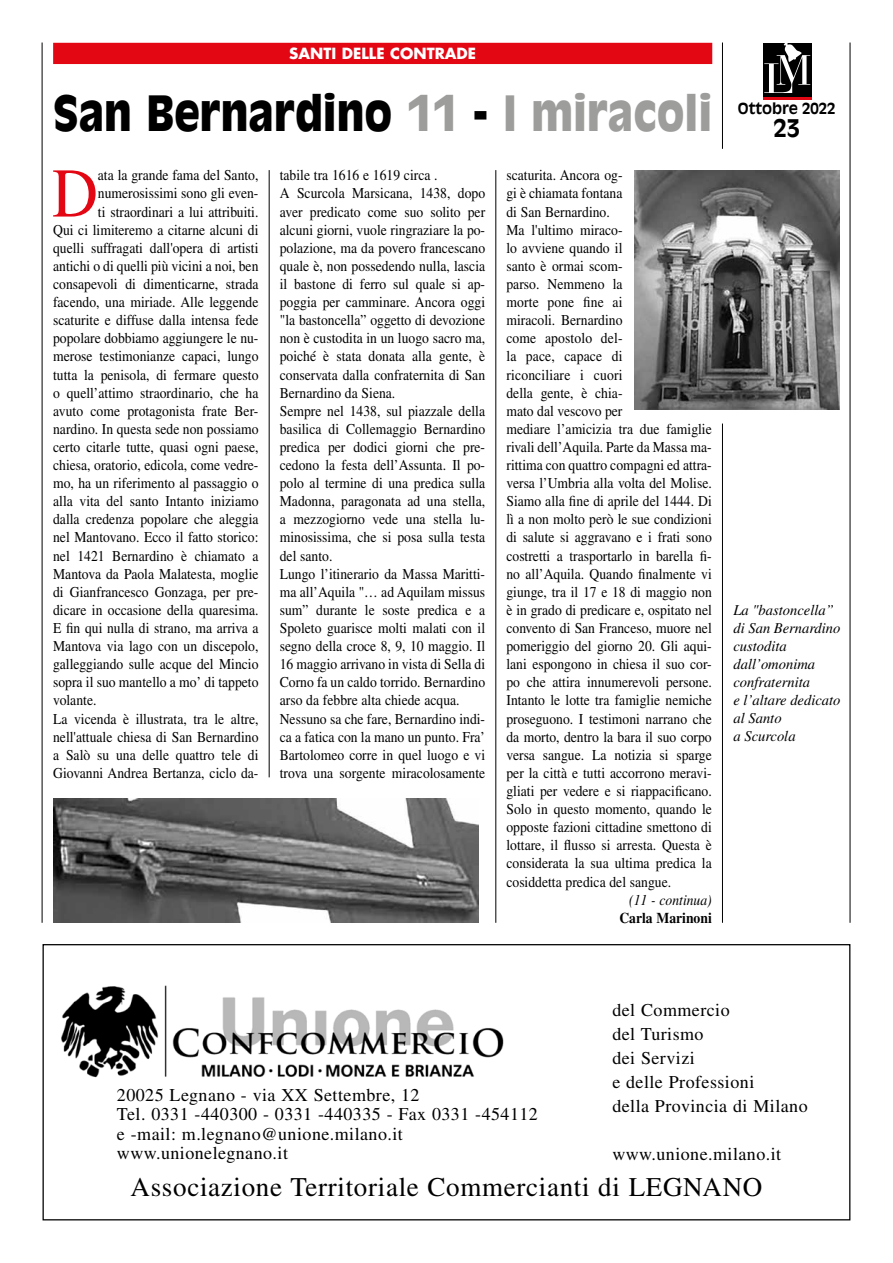
<style>
.page{position:relative;width:893px;height:1263px;background:#fff}
.page>*{position:absolute;margin:0;border:0;box-sizing:border-box;transform-origin:0 0}
.t1{font:69.75px "Times LT Std";color:#e30613;scale:.91 1}
.t2{font:900 48px "Antique Olive Std";color:#000;scale:.87 1}
.t3{font:27px "Times LT Std";letter-spacing:.025em;color:#000}
.t4{font:700 24px "Antique Olive Std";color:#000}
.t5{font:18px/24px "Times LT Std";letter-spacing:.025em;color:#000}
.t6{font:15px/18.1px "Times LT Std";color:#000;scale:.91 1}
.t7{font:italic 15px/18px "Times LT Std";color:#000}
.t8{font:700 15px "Futura Std";color:#fff}
.t9{font:italic 15px "Times LT Std";color:#000;scale:.91 1}
.t10{font:700 15px "Times LT Std";color:#000;scale:.91 1}
.t11{font:700 15px "Antique Olive Std";color:#000}
.s1{color:#9d9d9c}
</style>
<div class="page">
<div style="left:763px;top:44px;width:48px;height:54px;background:#000"></div>
<hr style="left:763px;top:98px;width:48px;height:2px;background:#e30613">
<svg style="left:764px;top:43px;width:46px;height:50px"></svg>
<hr style="left:722px;top:43px;width:1px;height:106px;background:#000">
<hr style="left:722px;top:423px;width:1px;height:500px;background:#000">
<hr style="left:850px;top:43px;width:1px;height:880px;background:#000">
<hr style="left:42px;top:43px;width:1px;height:880px;background:#000">
<hr style="left:269px;top:170px;width:1px;height:607px;background:#000">
<hr style="left:495px;top:170px;width:1px;height:753px;background:#000">
<div style="left:53px;top:43px;width:659px;height:21px;background:#e30613"></div>
<img style="left:61px;top:985px;width:443px;height:93px">
<img style="left:634px;top:170px;width:206px;height:240px">
<img style="left:53px;top:798px;width:425px;height:125px">
<p class="t8" style="left:289px;top:43px;width:188px">SANTI DELLE CONTRADE</p>
<h2 class="t2" style="left:53px;top:84px;width:759px">San Bernardino <span class="s1">11</span> - <span class="s1">I miracoli</span></h2>
<h1 class="t1" style="left:52px;top:154px;width:52px">D</h1>
<p class="t6" style="left:98px;top:166px;width:178px">ata la grande fama del Santo,</p>
<p class="t6" style="left:98px;top:184px;width:178px">numerosissimi sono gli even-</p>
<p class="t6" style="left:98px;top:202px;width:178px">ti straordinari a lui attribuiti.</p>
<p class="t6" style="left:53px;top:220px;width:227px">Qui ci limiteremo a citarne alcuni di</p>
<p class="t6" style="left:53px;top:239px;width:227px">quelli suffragati dall'opera di artisti</p>
<p class="t6" style="left:53px;top:257px;width:227px">antichi o di quelli più vicini a noi, ben</p>
<p class="t6" style="left:53px;top:275px;width:227px">consapevoli di dimenticarne, strada</p>
<p class="t6" style="left:53px;top:293px;width:227px">facendo, una miriade. Alle leggende</p>
<p class="t6" style="left:53px;top:311px;width:227px">scaturite e diffuse dalla intensa fede</p>
<p class="t6" style="left:53px;top:329px;width:227px">popolare dobbiamo aggiungere le nu-</p>
<p class="t6" style="left:53px;top:347px;width:227px">merose testimonianze capaci, lungo</p>
<p class="t6" style="left:53px;top:365px;width:227px">tutta la penisola, di fermare questo</p>
<p class="t6" style="left:53px;top:383px;width:227px">o quell’attimo straordinario, che ha</p>
<p class="t6" style="left:53px;top:402px;width:227px">avuto come protagonista frate Ber-</p>
<p class="t6" style="left:53px;top:420px;width:227px">nardino. In questa sede non possiamo</p>
<p class="t6" style="left:53px;top:438px;width:227px">certo citarle tutte, quasi ogni paese,</p>
<p class="t6" style="left:53px;top:456px;width:227px">chiesa, oratorio, edicola, come vedre-</p>
<p class="t6" style="left:53px;top:474px;width:227px">mo, ha un riferimento al passaggio o</p>
<p class="t6" style="left:53px;top:492px;width:227px">alla vita del santo Intanto iniziamo</p>
<p class="t6" style="left:53px;top:510px;width:227px">dalla credenza popolare che aleggia</p>
<p class="t6" style="left:53px;top:528px;width:227px">nel Mantovano. Ecco il fatto storico:</p>
<p class="t6" style="left:53px;top:546px;width:227px">nel 1421 Bernardino è chiamato a</p>
<p class="t6" style="left:53px;top:564px;width:227px">Mantova da Paola Malatesta, moglie</p>
<p class="t6" style="left:53px;top:583px;width:227px">di Gianfrancesco Gonzaga, per pre-</p>
<p class="t6" style="left:53px;top:601px;width:227px">dicare in occasione della quaresima.</p>
<p class="t6" style="left:53px;top:619px;width:227px">E fin qui nulla di strano, ma arriva a</p>
<p class="t6" style="left:53px;top:637px;width:227px">Mantova via lago con un discepolo,</p>
<p class="t6" style="left:53px;top:655px;width:227px">galleggiando sulle acque del Mincio</p>
<p class="t6" style="left:53px;top:673px;width:227px">sopra il suo mantello a mo’ di tappeto</p>
<p class="t6" style="left:53px;top:691px;width:49px">volante.</p>
<p class="t6" style="left:53px;top:709px;width:227px">La vicenda è illustrata, tra le altre,</p>
<p class="t6" style="left:53px;top:727px;width:227px">nell'attuale chiesa di San Bernardino</p>
<p class="t6" style="left:53px;top:746px;width:227px">a Salò su una delle quattro tele di</p>
<p class="t6" style="left:53px;top:764px;width:227px">Giovanni Andrea Bertanza, ciclo da-</p>
<p class="t6" style="left:280px;top:166px;width:227px">tabile tra 1616 e 1619 circa .<br>A Scurcola Marsicana, 1438, dopo aver predicato come suo solito per alcuni giorni, vuole ringraziare la po&shy;polazione, ma da povero francescano quale è, non possedendo nulla, lascia il bastone di ferro sul quale si ap&shy;poggia per camminare. Ancora oggi "la bastoncella” oggetto di devozione non è custodita in un luogo sacro ma, poiché è stata donata alla gente, è conservata dalla confraternita di San Bernardino da Siena.<br>Sempre nel 1438, sul piazzale della basilica di Collemaggio Bernardino predica per dodici giorni che pre&shy;cedono la festa dell’Assunta. Il po&shy;polo al termine di una predica sulla Madonna, paragonata ad una stella, a mezzogiorno vede una stella lu&shy;minosissima, che si posa sulla testa del santo.<br>Lungo l’itinerario da Massa Maritti&shy;ma all’Aquila "… ad Aquilam missus sum” durante le soste predica e a Spoleto guarisce molti malati con il segno della croce 8, 9, 10 maggio. Il 16 maggio arrivano in vista di Sella di Corno fa un caldo torrido. Bernardino arso da febbre alta chiede acqua.<br>Nessuno sa che fare, Bernardino indi&shy;ca a fatica con la mano un punto. Fra’ Bartolomeo corre in quel luogo e vi trova una sorgente miracolosamente</p>
<p class="t6" style="left:506px;top:166px;width:227px">scaturita. Ancora og-<br>gi è chiamata fontana<br>di San Bernardino.<br>Ma l'ultimo miraco-<br>lo avviene quando il<br>santo è ormai scom-<br>parso. Nemmeno la<br>morte pone fine ai<br>miracoli. Bernardino<br>come apostolo del-<br>la pace, capace di<br>riconciliare i cuori<br>della gente, è chia-<br>mato dal vescovo per<br>mediare l’amicizia tra due famiglie rivali dell’Aquila. Parte da Massa ma&shy;rittima con quattro compagni ed attra&shy;versa l’Umbria alla volta del Molise.<br>Siamo alla fine di aprile del 1444. Di lì a non molto però le sue condizioni di salute si aggravano e i frati sono costretti a trasportarlo in barella fi&shy;no all’Aquila. Quando finalmente vi giunge, tra il 17 e 18 di maggio non è in grado di predicare e, ospitato nel convento di San Franceso, muore nel pomeriggio del giorno 20. Gli aqui&shy;lani espongono in chiesa il suo cor&shy;po che attira innumerevoli persone.<br>Intanto le lotte tra famiglie nemiche proseguono. I testimoni narrano che da morto, dentro la bara il suo corpo versa sangue. La notizia si sparge per la città e tutti accorrono meravi&shy;gliati per vedere e si riappacificano.<br>Solo in questo momento, quando le opposte fazioni cittadine smettono di lottare, il flusso si arresta. Questa è considerata la sua ultima predica la cosiddetta predica del sangue.</p>
<p class="t9" style="left:629px;top:891px;width:92px">(11 - continua)</p>
<p class="t10" style="left:619px;top:909px;width:103px">Carla Marinoni</p>
<p class="t11" style="left:738px;top:99px;width:99px">Ottobre 2022</p>
<h3 class="t4" style="left:773px;top:113px;width:28px">23</h3>
<p class="t7" style="left:733px;top:601px;width:108px">La "bastoncella” di San Bernardino custodita dall’omonima confraternita<br>e l’altare dedicato al Santo<br>a Scurcola</p>
<p class="t5" style="left:117px;top:1085px;width:422px;line-height:19.5px">20025 Legnano - via XX Settembre, 12<br>Tel. 0331 -440300 - 0331 -440335 - Fax 0331 -454112 e -mail: m.legnano@unione.milano.it www.unionelegnano.it</p>
<p class="t5" style="left:612px;top:998px;width:197px">del Commercio<br>del Turismo<br>dei Servizi<br>e delle Professioni<br>della Provincia di Milano</p>
<p class="t5" style="left:612px;top:1142px;width:170px">www.unione.milano.it</p>
<h3 class="t3" style="left:131px;top:1172px;width:633px">Associazione Territoriale Commercianti di LEGNANO</h3>
</div>
